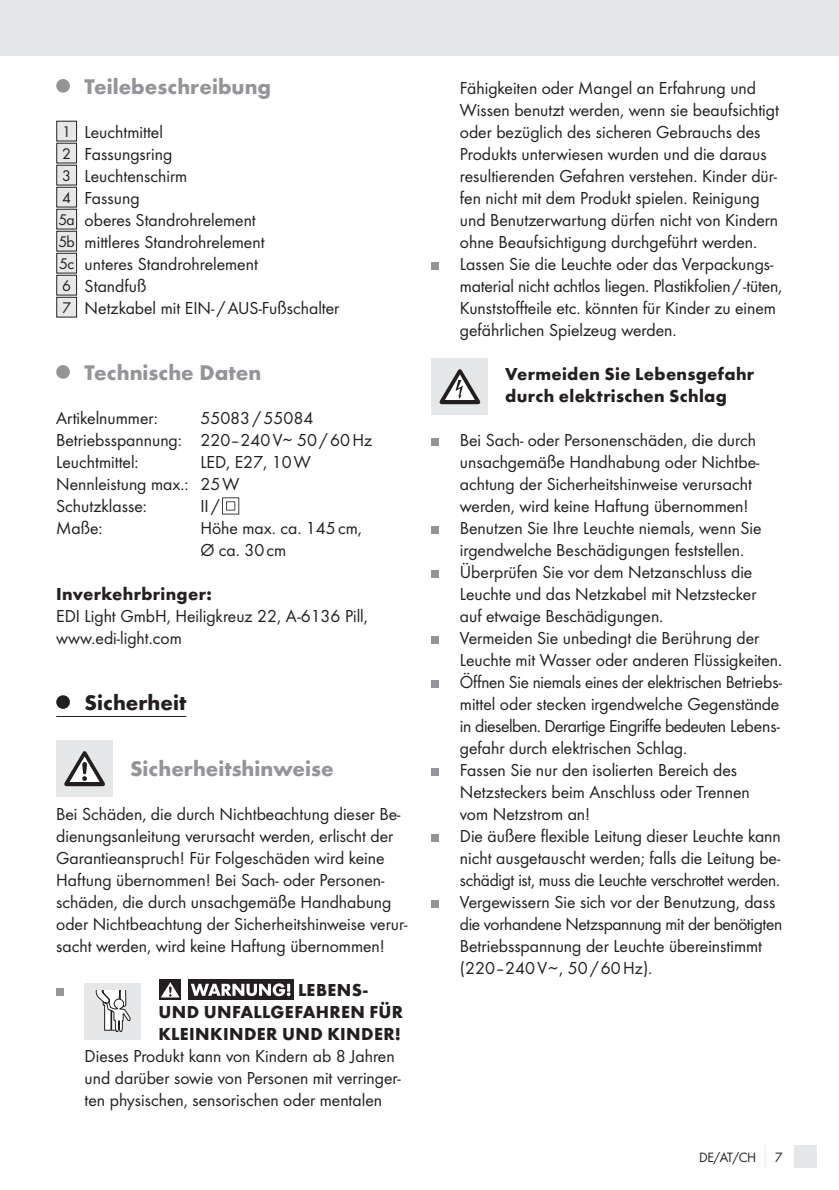
<style>
.page{position:relative;width:839px;height:1190px;background:#fff}
.page>*{position:absolute;margin:0;border:0;box-sizing:border-box;transform-origin:0 0}
.t1{font:700 22px "Futura";color:#939598}
.t2{font:700 22px "Futura";color:#231f20}
.t3{font:18px/22px "Futura Boo";color:#231f20}
.t4{font:700 18px/22px "Futura";letter-spacing:.02em;color:#231f20}
.t5{font:14px "Futura Boo";color:#231f20}
.s1{font-size:16px}
</style>
<div class="page">
<div style="left:0;top:0;width:838px;height:56px;background:#e6e7e9"></div>
<div style="left:793px;top:1145px;width:23px;height:22px;background:#e6e7e9"></div>
<hr style="left:56px;top:716px;width:130px;height:1px;background:#231f20">
<div style="left:56px;top:79px;width:14px;height:14px;background:#939598;border-radius:50%"></div>
<div style="left:57px;top:121px;width:20px;height:20px;background:#e6e7e9"></div>
<div style="left:56px;top:121px;width:21px;height:20px;border:1px solid #231f20"></div>
<div style="left:57px;top:143px;width:20px;height:20px;background:#e6e7e9"></div>
<div style="left:56px;top:143px;width:21px;height:20px;border:1px solid #231f20"></div>
<div style="left:57px;top:165px;width:20px;height:20px;background:#e6e7e9"></div>
<div style="left:56px;top:165px;width:21px;height:20px;border:1px solid #231f20"></div>
<div style="left:57px;top:187px;width:20px;height:20px;background:#e6e7e9"></div>
<div style="left:56px;top:187px;width:21px;height:20px;border:1px solid #231f20"></div>
<div style="left:57px;top:209px;width:20px;height:20px;background:#e6e7e9"></div>
<div style="left:56px;top:209px;width:21px;height:20px;border:1px solid #231f20"></div>
<div style="left:57px;top:231px;width:20px;height:20px;background:#e6e7e9"></div>
<div style="left:56px;top:231px;width:21px;height:20px;border:1px solid #231f20"></div>
<div style="left:57px;top:253px;width:20px;height:20px;background:#e6e7e9"></div>
<div style="left:56px;top:253px;width:21px;height:20px;border:1px solid #231f20"></div>
<div style="left:57px;top:275px;width:20px;height:20px;background:#e6e7e9"></div>
<div style="left:56px;top:275px;width:21px;height:20px;border:1px solid #231f20"></div>
<div style="left:57px;top:297px;width:20px;height:20px;background:#e6e7e9"></div>
<div style="left:56px;top:297px;width:21px;height:20px;border:1px solid #231f20"></div>
<div style="left:56px;top:365px;width:14px;height:14px;background:#939598;border-radius:50%"></div>
<svg style="left:222px;top:497px;width:17px;height:17px"></svg>
<div style="left:56px;top:695px;width:14px;height:14px;background:#231f20;border-radius:50%"></div>
<div style="left:56px;top:740px;width:57px;height:57px;background:#e6e7e9"></div>
<svg style="left:64px;top:751px;width:41px;height:35px"></svg>
<div style="left:56px;top:988px;width:8px;height:7px;background:#939598"></div>
<div style="left:85px;top:983px;width:56px;height:56px;background:#e6e7e9"></div>
<svg style="left:95px;top:991px;width:36px;height:41px"></svg>
<div style="left:188px;top:979px;width:105px;height:21px;background:#231f20"></div>
<svg style="left:159px;top:979px;width:22px;height:21px"></svg>
<svg style="left:161px;top:982px;width:18px;height:15px"></svg>
<svg style="left:191px;top:983px;width:99px;height:13px"></svg>
<div style="left:431px;top:262px;width:8px;height:7px;background:#939598"></div>
<div style="left:431px;top:358px;width:57px;height:57px;background:#e6e7e9"></div>
<svg style="left:439px;top:369px;width:41px;height:35px"></svg>
<div style="left:431px;top:438px;width:8px;height:7px;background:#939598"></div>
<div style="left:431px;top:526px;width:8px;height:7px;background:#939598"></div>
<div style="left:431px;top:570px;width:8px;height:7px;background:#939598"></div>
<div style="left:431px;top:636px;width:8px;height:7px;background:#939598"></div>
<div style="left:431px;top:680px;width:8px;height:7px;background:#939598"></div>
<div style="left:431px;top:768px;width:8px;height:7px;background:#939598"></div>
<div style="left:431px;top:834px;width:8px;height:7px;background:#939598"></div>
<div style="left:431px;top:900px;width:8px;height:7px;background:#939598"></div>
<p class="t1" style="left:85px;top:72px;width:188px">Teilebeschreibung</p>
<p class="t3" style="left:58px;top:120px;width:282px"><span class="s1">1</span> Leuchtmittel<br><span class="s1">2</span> Fassungsring<br><span class="s1">3</span> Leuchtenschirm<br><span class="s1">4</span> Fassung<br><span class="s1">5a</span> oberes Standrohrelement<br><span class="s1">5b</span> mittleres Standrohrelement<br><span class="s1">5c</span> unteres Standrohrelement<br><span class="s1">6</span> Standfuß<br><span class="s1">7</span> Netzkabel mit EIN- /AUS-Fußschalter</p>
<p class="t1" style="left:85px;top:358px;width:178px">Technische Daten</p>
<p class="t3" style="left:56px;top:406px;width:103px">Artikelnummer:</p>
<p class="t3" style="left:56px;top:406px;width:317px;text-indent:144px">55083/55084<br>Betriebsspannung: 220–240V∼ 50/60Hz<br>Leuchtmittel:</p>
<p class="t3" style="left:56px;top:450px;width:256px;text-indent:144px">LED, E27, 10W<br>Nennleistung max.: 25W<br>Schutzklasse:</p>
<p class="t3" style="left:200px;top:494px;width:21px">II/</p>
<p class="t3" style="left:56px;top:516px;width:48px">Maße:</p>
<p class="t3" style="left:200px;top:516px;width:163px">Höhe max. ca. 145cm,<br>Ø ca. 30cm</p>
<p class="t4" style="left:56px;top:582px;width:157px">Inverkehrbringer:</p>
<p class="t3" style="left:56px;top:604px;width:313px">EDI Light GmbH, Heiligkreuz 22, A-6136 Pill, www.edi-light.com</p>
<p class="t2" style="left:85px;top:688px;width:103px">Sicherheit</p>
<p class="t1" style="left:130px;top:754px;width:205px">Sicherheitshinweise</p>
<p class="t3" style="left:56px;top:802px;width:352px">Bei Schäden, die durch Nichtbeachtung dieser Be&shy;dienungsanleitung verursacht werden, erlischt der Garantieanspruch! Für Folgeschäden wird keine Haftung übernommen! Bei Sach- oder Personen&shy;schäden, die durch unsachgemäße Handhabung oder Nichtbeachtung der Sicherheitshinweise verur&shy;sacht werden, wird keine Haftung übernommen!</p>
<p class="t4" style="left:158px;top:978px;width:246px;text-indent:139px">LEBENS-<br>UND UNFALLGEFAHREN FÜR<br>KLEINKINDER UND KINDER!</p>
<p class="t3" style="left:85px;top:1044px;width:317px">Dieses Produkt kann von Kindern ab 8 Jahren und darüber sowie von Personen mit verringer&shy;ten physischen, sensorischen oder mentalen</p>
<p class="t3" style="left:459px;top:76px;width:324px">Fähigkeiten oder Mangel an Erfahrung und Wissen benutzt werden, wenn sie beaufsichtigt oder bezüglich des sicheren Gebrauchs des Produkts unterwiesen wurden und die daraus resultierenden Gefahren verstehen. Kinder dür&shy;fen nicht mit dem Produkt spielen. Reinigung und Benutzerwartung dürfen nicht von Kindern ohne Beaufsichtigung durchgeführt werden.<br>Lassen Sie die Leuchte oder das Verpackungs&shy;material nicht achtlos liegen. Plastikfolien/-tüten, Kunststoffteile etc. könnten fü r Kinder zu einem gefährlichen Spielzeug werden.</p>
<p class="t4" style="left:505px;top:362px;width:250px">Vermeiden Sie Lebensgefahr durch elektrischen Schlag</p>
<p class="t3" style="left:459px;top:428px;width:324px">Bei Sach- oder Personenschäden, die durch unsachgemäße Handhabung oder Nichtbe&shy;achtung der Sicherheitshinweise verursacht werden, wird keine Haftung übernommen!<br>Benutzen Sie Ihre Leuchte niemals, wenn Sie irgendwelche Beschädigungen feststellen.<br>Überprüfen Sie vor dem Netzanschluss die Leuchte und das Netzkabel mit Netzstecker auf etwaige Beschädigungen.<br>Vermeiden Sie unbedingt die Berührung der Leuchte mit Wasser oder anderen Flüssigkeiten.<br>Öffnen Sie niemals eines der elektrischen Betriebs&shy;mittel oder stecken irgendwelche Gegenstände in dieselben. Derartige Eingriffe bedeuten Lebens&shy;gefahr durch elektrischen Schlag.<br>Fassen Sie nur den isolierten Bereich des Netzsteckers beim Anschluss oder Trennen vom Netzstrom an!<br>Die äußere flexible Leitung dieser Leuchte kann nicht ausgetauscht werden; falls die Leitung be&shy;schädigt ist, muss die Leuchte verschrottet werden.<br>Vergewissern Sie sich vor der Benutzung, dass die vorhandene Netzspannung mit der benötigten Betriebsspannung der Leuchte übereinstimmt (220–240V~, 50/60Hz).</p>
<p class="t5" style="left:698px;top:1148px;width:58px">DE/AT/CH</p>
<p class="t5" style="left:774px;top:1148px;width:9px">7</p>
</div>
